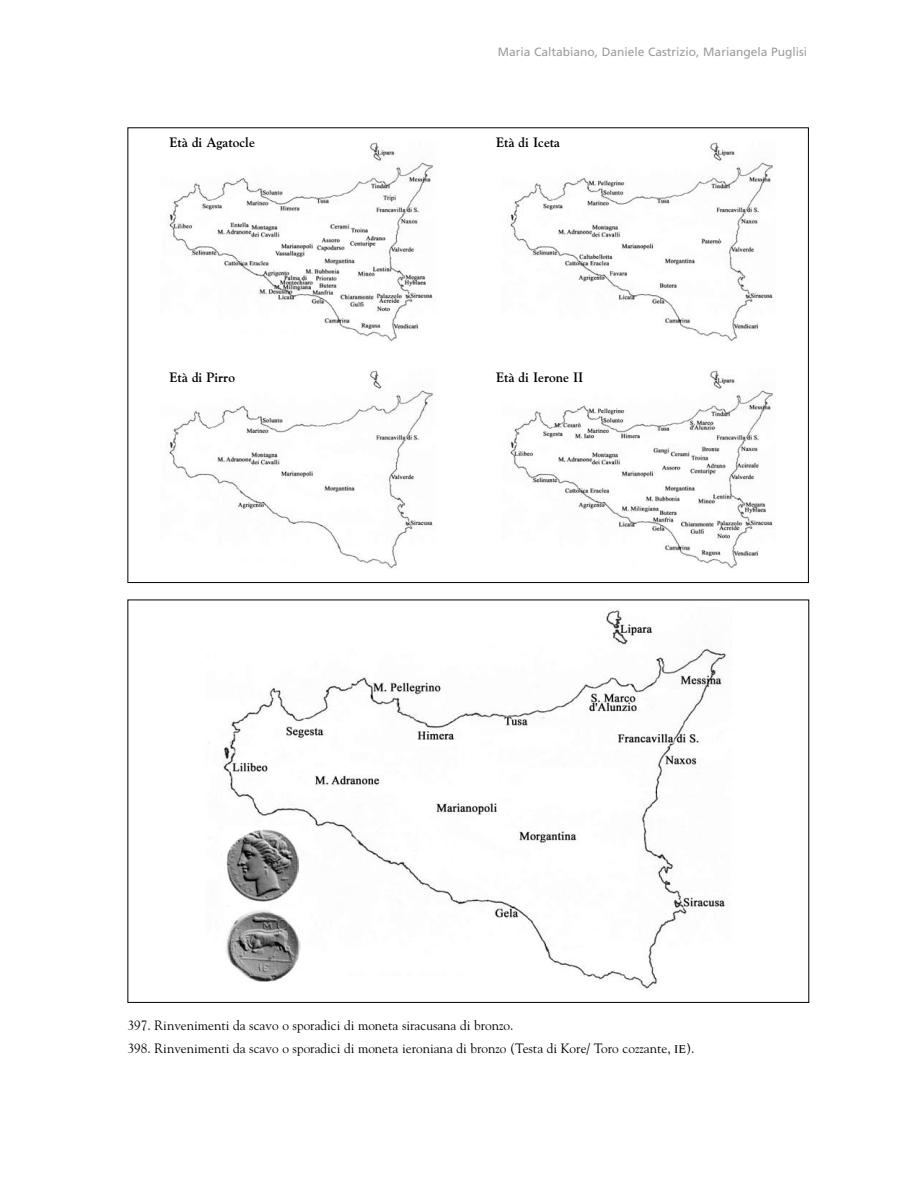
<style>
.page{position:relative;width:915px;height:1191px;background:#fff}
.page>*{position:absolute;margin:0;border:0;box-sizing:border-box;transform-origin:0 0}
.t1{font:13.5px/23px "Goudy";color:#000}
.t2{font:700 13.5px "Goudy";color:#000}
.t3{font:12px "Frutiger";color:#9c9d9f}
.s1{font-family:"Graeca II";font-size:12px}
</style>
<div class="page">
<img style="left:167px;top:142px;width:267px;height:199px">
<img style="left:508px;top:142px;width:266px;height:199px">
<img style="left:167px;top:370px;width:267px;height:199px">
<img style="left:508px;top:370px;width:266px;height:199px">
<img style="left:209px;top:609px;width:518px;height:380px">
<img style="left:223px;top:826px;width:76px;height:76px">
<img style="left:225px;top:907px;width:76px;height:76px">
<p class="t3" style="left:497px;top:45px;width:311px">Maria Caltabiano, Daniele Castrizio, Mariangela Puglisi</p>
<p class="t2" style="left:169px;top:135px;width:87px">Età di Agatocle</p>
<p class="t2" style="left:496px;top:135px;width:65px">Età di Iceta</p>
<p class="t2" style="left:169px;top:369px;width:67px">Età di Pirro</p>
<p class="t2" style="left:496px;top:369px;width:89px">Età di Ierone II</p>
<p class="t1" style="left:128px;top:1013px;width:568px">397. Rinvenimenti da scavo o sporadici di moneta siracusana di bronzo.<br>398. Rinvenimenti da scavo o sporadici di moneta ieroniana di bronzo (Testa di Kore/ Toro cozzante, <span class="s1">IE</span>).</p>
</div>
